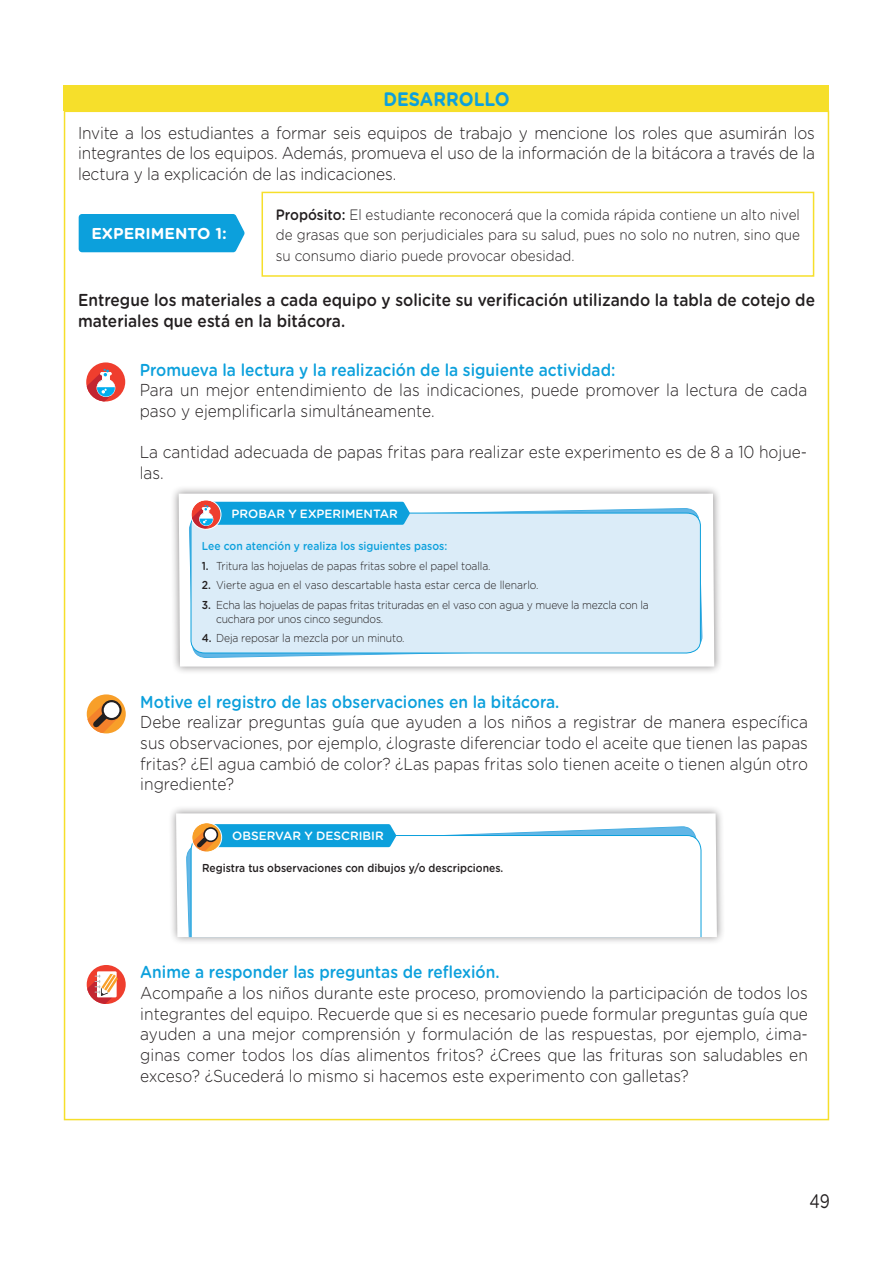
<style>
.page{position:relative;width:893px;height:1263px;background:#fff}
.page>*{position:absolute;margin:0;border:0;box-sizing:border-box;transform-origin:0 0}
.t1{font:700 19.5px "Gotham Rounded";color:#0ca0dc;scale:.9 1}
.t2{font:19.5px "Gotham Rounded";color:#231f20;scale:.8 1}
.t3{font:300 17.25px/20.7px "Gotham Rounded";color:#231f20;text-align:justify;scale:.9 1}
.t4{font:500 17.25px "Gotham Rounded";color:#0ca0dc;scale:.9 1}
.t5{font:500 17.25px/20.7px "Gotham Rounded";color:#231f20;scale:.9 1}
.t6{font:700 15.75px "Gotham Rounded";color:#fff}
.t7{font:300 15px/20.7px "Gotham Rounded";color:#231f20;text-align:justify;scale:.9 1}
.t8{font:500 12px "Gotham Rounded";color:#fff}
.t9{font:300 11.55px/13.8px "Gotham Rounded";letter-spacing:-.01em;color:#231f20;scale:.9 1}
.t10{font:500 11.55px "Gotham Rounded";color:#231f20;scale:.9 1}
.t11{font:500 11.55px "Gotham Rounded";color:#0ca0dc;scale:.9 1}
.s1{font-weight:500}
</style>
<div class="page">
<svg style="left:261px;top:191px;width:554px;height:86px"></svg>
<div style="left:79px;top:214px;width:165px;height:38px;background:#0ca0dc"></div>
<div style="left:86px;top:362px;width:39px;height:39px;background:#ef3e2e;border-radius:50%"></div>
<svg style="left:86px;top:367px;width:30px;height:34px"></svg>
<div style="left:170px;top:485px;width:552px;height:190px;background:#231f20;opacity:.5"></div>
<svg style="left:179px;top:494px;width:535px;height:172px"></svg>
<svg style="left:189px;top:494px;width:514px;height:164px"></svg>
<div style="left:190px;top:512px;width:511px;height:142px;background:#dbecf8"></div>
<svg style="left:192px;top:500px;width:29px;height:29px"></svg>
<svg style="left:192px;top:502px;width:218px;height:27px;background:#42a8d5"></svg>
<div style="left:191px;top:499px;width:30px;height:31px;border:1px solid #fff;border-radius:50%"></div>
<svg style="left:87px;top:694px;width:39px;height:39px"></svg>
<svg style="left:87px;top:702px;width:32px;height:31px"></svg>
<svg style="left:102px;top:700px;width:20px;height:20px"></svg>
<div style="left:104px;top:702px;width:15px;height:16px;background:#fff;border-radius:50%"></div>
<div style="left:168px;top:805px;width:557px;height:140px;background:#231f20;opacity:.5"></div>
<svg style="left:176px;top:813px;width:541px;height:124px"></svg>
<svg style="left:186px;top:826px;width:520px;height:111px"></svg>
<svg style="left:190px;top:835px;width:512px;height:102px"></svg>
<svg style="left:192px;top:824px;width:204px;height:28px"></svg>
<svg style="left:203px;top:827px;width:15px;height:15px"></svg>
<div style="left:205px;top:829px;width:12px;height:11px;background:#fff;border-radius:50%"></div>
<div style="left:191px;top:822px;width:31px;height:30px;border:1px solid #fff;border-radius:50%"></div>
<div style="left:87px;top:965px;width:39px;height:39px;background:#ef3e2e;border-radius:50%"></div>
<svg style="left:87px;top:971px;width:31px;height:33px"></svg>
<div style="left:64px;top:85px;width:765px;height:26px;background:#f6df2b"></div>
<p class="t1" style="left:383px;top:84px;width:142px">DESARROLLO</p>
<p class="t3" style="left:78px;top:121px;width:820px">Invite a los estudiantes a formar seis equipos de trabajo y mencione los roles que asumirán los integrantes de los equipos. Además, promueva el uso de la información de la bitácora a través de la lectura y la explicación de las indicaciones.</p>
<p class="t7" style="left:276px;top:203px;width:584px"><span class="s1">Propósito:</span> El estudiante reconocerá que la comida rápida contiene un alto nivel de grasas que son perjudiciales para su salud, pues no solo no nutren, sino que su consumo diario puede provocar obesidad.</p>
<p class="t6" style="left:91px;top:222px;width:137px">EXPERIMENTO 1:</p>
<p class="t5" style="left:78px;top:289px;width:820px">Entregue los materiales a cada equipo y solicite su verificación utilizando la tabla de cotejo de materiales que está en la bitácora.</p>
<p class="t4" style="left:140px;top:357px;width:530px">Promueva la lectura y la realización de la siguiente actividad:</p>
<p class="t3" style="left:140px;top:379px;width:743px">Para un mejor entendimiento de las indicaciones, puede promover la lectura de cada paso y ejemplificarla simultáneamente.</p>
<p class="t3" style="left:140px;top:441px;width:743px">La cantidad adecuada de papas fritas para realizar este experimento es de 8 a 10 hojue&shy;las.</p>
<p class="t8" style="left:232px;top:505px;width:168px">PROBAR Y EXPERIMENTAR</p>
<p class="t11" style="left:202px;top:538px;width:274px">Lee con atención y realiza los siguientes pasos:</p>
<p class="t9" style="left:202px;top:558px;width:322px"><span class="s1">1.</span> Tritura las hojuelas de papas fritas sobre el papel toalla.</p>
<p class="t9" style="left:202px;top:578px;width:376px"><span class="s1">2.</span> Vierte agua en el vaso descartable hasta estar cerca de llenarlo.</p>
<p class="t9" style="left:216px;top:597px;width:482px;text-indent:-14px"><span class="s1">3.</span> Echa las hojuelas de papas fritas trituradas en el vaso con agua y mueve la mezcla con la cuchara por unos cinco segundos.</p>
<p class="t9" style="left:202px;top:630px;width:227px"><span class="s1">4.</span> Deja reposar la mezcla por un minuto.</p>
<p class="t4" style="left:140px;top:689px;width:467px">Motive el registro de las observaciones en la bitácora.</p>
<p class="t3" style="left:140px;top:711px;width:743px">Debe realizar preguntas guía que ayuden a los niños a registrar de manera específica sus observaciones, por ejemplo, ¿lograste diferenciar todo el aceite que tienen las papas fritas? ¿El agua cambió de color? ¿Las papas fritas solo tienen aceite o tienen algún otro ingrediente?</p>
<p class="t8" style="left:232px;top:827px;width:153px">OBSERVAR Y DESCRIBIR</p>
<p class="t10" style="left:202px;top:860px;width:336px">Registra tus observaciones con dibujos y/o descripciones.</p>
<p class="t4" style="left:140px;top:960px;width:401px">Anime a responder las preguntas de reflexión.</p>
<p class="t3" style="left:140px;top:982px;width:743px">Acompañe a los niños durante este proceso, promoviendo la participación de todos los integrantes del equipo. Recuerde que si es necesario puede formular preguntas guía que ayuden a una mejor comprensión y formulación de las respuestas, por ejemplo, ¿ima&shy;ginas comer todos los días alimentos fritos? ¿Crees que las frituras son saludables en exceso? ¿Sucederá lo mismo si hacemos este experimento con galletas?</p>
<p class="t2" style="left:810px;top:1188px;width:27px">49</p>
</div>
